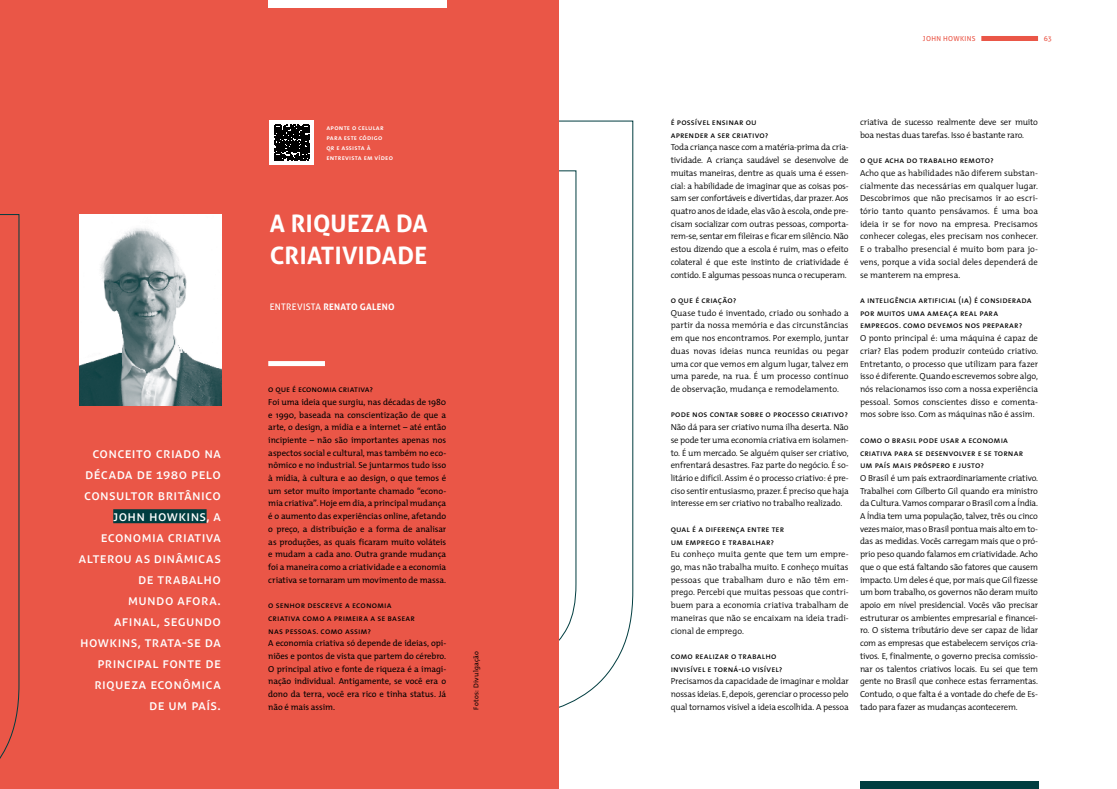
<style>
.page{position:relative;width:1117px;height:789px;background:#fff}
.page>*{position:absolute;margin:0;border:0;box-sizing:border-box;transform-origin:0 0}
.t1{font:700 24px/32px "Aller";letter-spacing:.015em;color:#fff}
.t2{font:14px/21px "Aller";letter-spacing:.025em;color:#fff;text-align:right}
.t3{font:700 9px "Aller";letter-spacing:.03em;color:#fff}
.t4{font:300 8.8px/12.7px "The Mix";letter-spacing:-.015em;color:#000;text-align:justify}
.t5{font:8.8px/12.7px "The Mix";letter-spacing:-.01em;color:#000;text-align:justify}
.t6{font:8.8px/12.7px "The Mix Caps";letter-spacing:.01em;color:#000}
.t7{font:7px/9.8px "The Mix Semi Bold Caps";letter-spacing:.035em;color:#fff}
.t8{font:7px "The Mix";letter-spacing:.04em;color:#000}
.t9{font:6.9px "Aller";letter-spacing:.05em;color:#ea5647}
.s1{font-weight:400}
</style>
<div class="page">
<div style="left:981px;top:36px;width:57px;height:5px;background:#ea5647"></div>
<svg style="left:558px;top:120px;width:76px;height:598px"></svg>
<div style="left:0;top:0;width:558px;height:788px;background:#ea5647"></div>
<div style="left:860px;top:781px;width:178px;height:7px;background:#003d40"></div>
<img style="left:79px;top:214px;width:142px;height:191px">
<div style="left:268px;top:361px;width:57px;height:5px;background:#fff"></div>
<div style="left:113px;top:509px;width:94px;height:14px;background:#003d40"></div>
<div style="left:270px;top:120px;width:44px;height:45px;background:#fff"></div>
<svg style="left:274px;top:125px;width:36px;height:35px"></svg>
<div style="left:268px;top:0;width:178px;height:8px;background:#fff"></div>
<svg style="left:0;top:214px;width:20px;height:545px"></svg>
<h2 class="t2" style="left:79px;top:442px;width:144px">conceito criado na década de 1980 pelo consultor britânico john howkins, a economia criativa alterou as dinâmicas de trabalho<br>mundo afora.<br>afinal, segundo howkins, trata-se da principal fonte de riqueza econômica de um país.</h2>
<p class="t7" style="left:326px;top:123px;width:68px">aponte o celular para este código<br>qr e assista à entrevista em vídeo</p>
<h1 class="t1" style="left:270px;top:207px;width:159px">A RIQUEZA DA<br>CRIATIVIDADE</h1>
<p class="t3" style="left:270px;top:301px;width:126px"><span class="s1">ENTREVISTA</span> RENATO GALENO</p>
<p class="t6" style="left:268px;top:382px;width:106px">o que é economia criativa?</p>
<p class="t5" style="left:268px;top:395px;width:179px">Foi uma ideia que surgiu, nas décadas de 1980 e 1990, baseada na conscientização de que a arte, o design, a mídia e a internet – até então incipiente – não são importantes apenas nos aspectos social e cultural, mas também no eco&shy;nômico e no industrial. Se juntarmos tudo isso à mídia, à cultura e ao design, o que temos é um setor muito importante chamado “econo&shy;mia criativa”. Hoje em dia, a principal mudança é o aumento das experiências online, afetando o preço, a distribuição e a forma de analisar as produções, as quais ficaram muito voláteis e mudam a cada ano. Outra grande mudança foi a maneira como a criatividade e a economia criativa se tornaram um movimento de massa.</p>
<p class="t6" style="left:268px;top:598px;width:148px">o senhor descreve a economia criativa como a primeira a se basear nas pessoas. como assim?</p>
<p class="t5" style="left:268px;top:636px;width:179px">A economia criativa só depende de ideias, opi&shy;niões e pontos de vista que partem do cérebro.<br>O principal ativo e fonte de riqueza é a imagi&shy;nação individual. Antigamente, se você era o dono da terra, você era rico e tinha status. Já não é mais assim.</p>
<p class="t8" style="left:470px;top:709px;width:60px;rotate:-90deg">Fotos: Divulgação</p>
<p class="t9" style="left:923px;top:34px;width:54px">JOHN HOWKINS</p>
<p class="t9" style="left:1044px;top:34px;width:10px">63</p>
<p class="t6" style="left:671px;top:115px;width:99px">é possível ensinar ou aprender a ser criativo?</p>
<p class="t4" style="left:671px;top:141px;width:179px">Toda criança nasce com a matéria-prima da cria&shy;tividade. A criança saudável se desenvolve de muitas maneiras, dentre as quais uma é essen&shy;cial: a habilidade de imaginar que as coisas pos&shy;sam ser confortáveis e divertidas, dar prazer. Aos quatro anos de idade, elas vão à escola, onde pre&shy;cisam socializar com outras pessoas, comporta&shy;rem-se, sentar em fileiras e ficar em silêncio. Não estou dizendo que a escola é ruim, mas o efeito colateral é que este instinto de criatividade é contido. E algumas pessoas nunca o recuperam.</p>
<p class="t6" style="left:671px;top:293px;width:67px">o que é criação?</p>
<p class="t4" style="left:671px;top:306px;width:179px">Quase tudo é inventado, criado ou sonhado a partir da nossa memória e das circunstâncias em que nos encontramos. Por exemplo, juntar duas novas ideias nunca reunidas ou pegar uma cor que vemos em algum lugar, talvez em uma parede, na rua. É um processo contínuo de observação, mudança e remodelamento.</p>
<p class="t6" style="left:671px;top:407px;width:179px">pode nos contar sobre o processo criativo?</p>
<p class="t4" style="left:671px;top:420px;width:179px">Não dá para ser criativo numa ilha deserta. Não se pode ter uma economia criativa em isolamen&shy;to. É um mercado. Se alguém quiser ser criativo, enfrentará desastres. Faz parte do negócio. É so&shy;litário e difícil. Assim é o processo criativo: é pre&shy;ciso sentir entusiasmo, prazer. É preciso que haja interesse em ser criativo no trabalho realizado.</p>
<p class="t6" style="left:671px;top:522px;width:115px">qual é a diferença entre ter um emprego e trabalhar?</p>
<p class="t4" style="left:671px;top:547px;width:179px">Eu conheço muita gente que tem um empre&shy;go, mas não trabalha muito. E conheço muitas pessoas que trabalham duro e não têm em&shy;prego. Percebi que muitas pessoas que contri&shy;buem para a economia criativa trabalham de maneiras que não se encaixam na ideia tradi&shy;cional de emprego.</p>
<p class="t6" style="left:671px;top:649px;width:113px">como realizar o trabalho invisível e torná-lo visível?</p>
<p class="t4" style="left:671px;top:674px;width:180px">Precisamos da capacidade de imaginar e moldar nossas ideias. E, depois, gerenciar o processo pelo qual tornamos visível a ideia escolhida. A pessoa</p>
<p class="t4" style="left:860px;top:115px;width:179px">criativa de sucesso realmente deve ser muito boa nestas duas tarefas. Isso é bastante raro.</p>
<p class="t6" style="left:860px;top:153px;width:135px">o que acha do trabalho remoto?</p>
<p class="t4" style="left:860px;top:166px;width:179px">Acho que as habilidades não diferem substan&shy;cialmente das necessárias em qualquer lugar.<br>Descobrimos que não precisamos ir ao escri&shy;tório tanto quanto pensávamos. É uma boa ideia ir se for novo na empresa. Precisamos conhecer colegas, eles precisam nos conhecer.<br>E o trabalho presencial é muito bom para jo&shy;vens, porque a vida social deles dependerá de se manterem na empresa.</p>
<p class="t6" style="left:860px;top:293px;width:173px">a inteligência artificial (ia) é considerada por muitos uma ameaça real para empregos. como devemos nos preparar?</p>
<p class="t4" style="left:860px;top:331px;width:179px">O ponto principal é: uma máquina é capaz de criar? Elas podem produzir conteúdo criativo.<br>Entretanto, o processo que utilizam para fazer isso é diferente. Quando escrevemos sobre algo, nós relacionamos isso com a nossa experiência pessoal. Somos conscientes disso e comenta&shy;mos sobre isso. Com as máquinas não é assim.</p>
<p class="t6" style="left:860px;top:433px;width:165px">como o brasil pode usar a economia criativa para se desenvolver e se tornar um país mais próspero e justo?</p>
<p class="t4" style="left:860px;top:471px;width:179px">O Brasil é um país extraordinariamente criativo.<br>Trabalhei com Gilberto Gil quando era ministro da Cultura. Vamos comparar o Brasil com a Índia.<br>A Índia tem uma população, talvez, três ou cinco vezes maior, mas o Brasil pontua mais alto em to&shy;das as medidas. Vocês carregam mais que o pró&shy;prio peso quando falamos em criatividade. Acho que o que está faltando são fatores que causem impacto. Um deles é que, por mais que Gil fizesse um bom trabalho, os governos não deram muito apoio em nível presidencial. Vocês vão precisar estruturar os ambientes empresarial e financei&shy;ro. O sistema tributário deve ser capaz de lidar com as empresas que estabelecem serviços cria&shy;tivos. E, finalmente, o governo precisa comissio&shy;nar os talentos criativos locais. Eu sei que tem gente no Brasil que conhece estas ferramentas.<br>Contudo, o que falta é a vontade do chefe de Es&shy;tado para fazer as mudanças acontecerem.</p>
</div>
